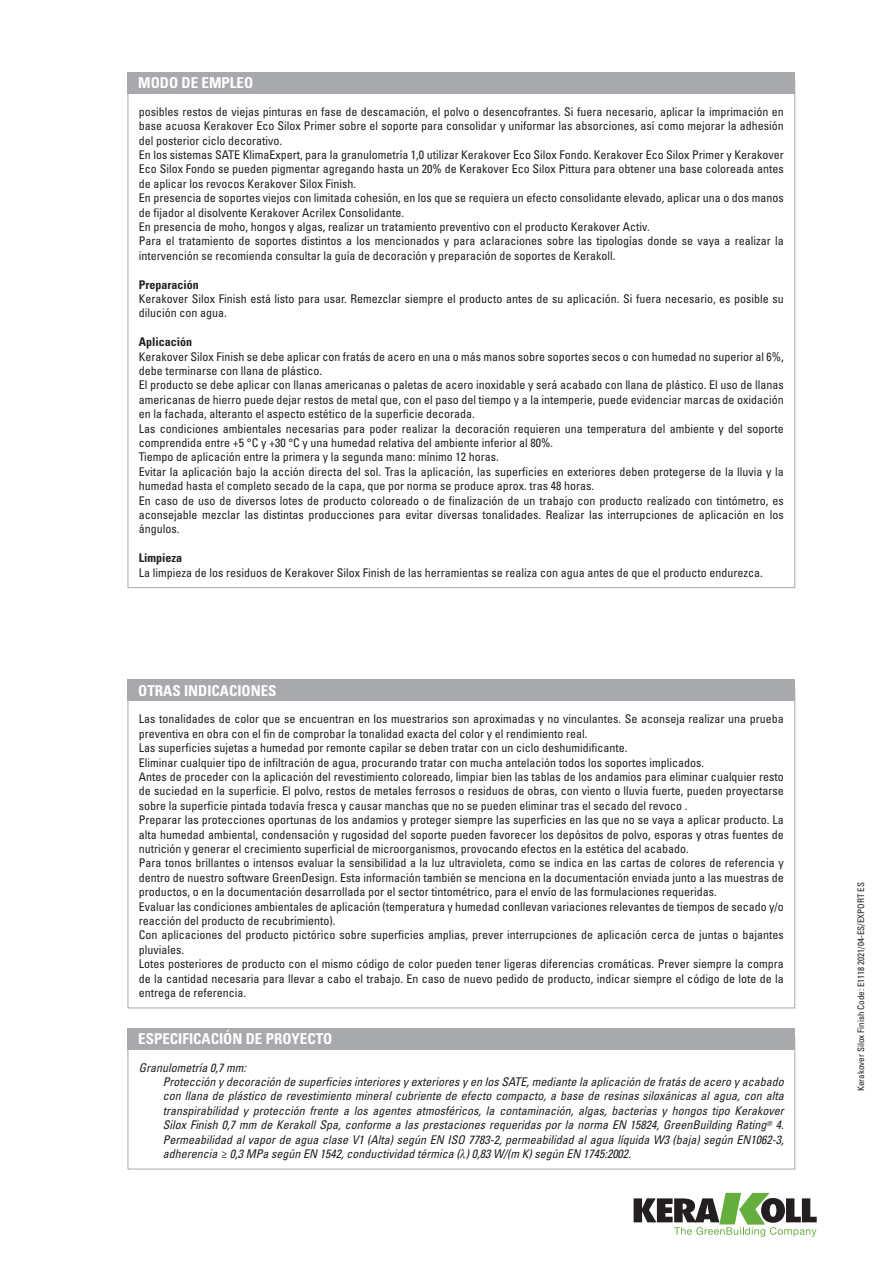
<style>
.page{position:relative;width:893px;height:1263px;background:#fff}
.page>*{position:absolute;margin:0;border:0;box-sizing:border-box;transform-origin:0 0}
.t1{font:700 condensed 15px "Univers LT Std";color:#fff}
.t2{font:condensed 12px/14.4px "Univers LT Std";color:#231f20}
.t3{font:italic condensed 12px/14.4px "Univers LT Std";color:#231f20}
.t4{font:700 condensed 12px "Univers LT Std";color:#231f20}
.t5{font:condensed 9px "Univers LT Std";color:#231f20}
.s1{font-family:"Times";font-stretch:normal}
</style>
<div class="page">
<svg style="left:634px;top:1193px;width:183px;height:44px"></svg>
<div style="left:128px;top:1037px;width:667px;height:132px;border:1px solid #a8a9ad"></div>
<div style="left:128px;top:1028px;width:667px;height:21px;background:#a8a9ad"></div>
<div style="left:128px;top:72px;width:667px;height:22px;background:#a8a9ad"></div>
<div style="left:128px;top:680px;width:667px;height:21px;background:#a8a9ad"></div>
<p class="t1" style="left:138px;top:74px;width:116px">MODO DE EMPLEO</p>
<p class="t2" style="left:139px;top:104px;width:646px">posibles restos de viejas pinturas en fase de descamación, el polvo o desencofrantes. Si fuera necesario, aplicar la imprimación en base acuosa Kerakover Eco Silox Primer sobre el soporte para consolidar y uniformar las absorciones, así como mejorar la adhesión del posterior ciclo decorativo.<br>En los sistemas SATE KlimaExpert, para la granulometría 1,0 utilizar Kerakover Eco Silox Fondo. Kerakover Eco Silox Primer y Kerakover Eco Silox Fondo se pueden pigmentar agregando hasta un 20% de Kerakover Eco Silox Pittura para obtener una base coloreada antes de aplicar los revocos Kerakover Silox Finish.<br>En presencia de soportes viejos con limitada cohesión, en los que se requiera un efecto consolidante elevado, aplicar una o dos manos de fijador al disolvente Kerakover Acrilex Consolidante.<br>En presencia de moho, hongos y algas, realizar un tratamiento preventivo con el producto Kerakover Activ.<br>Para el tratamiento de soportes distintos a los mencionados y para aclaraciones sobre las tipologías donde se vaya a realizar la intervención se recomienda consultar la guía de decoración y preparación de soportes de Kerakoll.</p>
<p class="t4" style="left:139px;top:277px;width:62px">Preparación</p>
<p class="t2" style="left:139px;top:291px;width:646px">Kerakover Silox Finish está listo para usar. Remezclar siempre el producto antes de su aplicación. Si fuera necesario, es posible su dilución con agua.</p>
<p class="t4" style="left:139px;top:335px;width:55px">Aplicación</p>
<p class="t2" style="left:139px;top:349px;width:646px">Kerakover Silox Finish se debe aplicar con fratás de acero en una o más manos sobre soportes secos o con humedad no superior al 6%, debe terminarse con llana de plástico.<br>El producto se debe aplicar con llanas americanas o paletas de acero inoxidable y será acabado con llana de plástico. El uso de llanas americanas de hierro puede dejar restos de metal que, con el paso del tiempo y a la intemperie, puede evidenciar marcas de oxidación en la fachada, alteranto el aspecto estético de la superficie decorada.<br>Las condiciones ambientales necesarias para poder realizar la decoración requieren una temperatura del ambiente y del soporte comprendida entre +5 °C y +30 °C y una humedad relativa del ambiente inferior al 80%.<br>Tiempo de aplicación entre la primera y la segunda mano: mínimo 12 horas.<br>Evitar la aplicación bajo la acción directa del sol. Tras la aplicación, las superficies en exteriores deben protegerse de la lluvia y la humedad hasta el completo secado de la capa, que por norma se produce aprox. tras 48 horas.<br>En caso de uso de diversos lotes de producto coloreado o de finalización de un trabajo con producto realizado con tintómetro, es aconsejable mezclar las distintas producciones para evitar diversas tonalidades. Realizar las interrupciones de aplicación en los ángulos.</p>
<p class="t4" style="left:139px;top:551px;width:45px">Limpieza</p>
<p class="t2" style="left:139px;top:565px;width:625px">La limpieza de los residuos de Kerakover Silox Finish de las herramientas se realiza con agua antes de que el producto endurezca.</p>
<p class="t1" style="left:138px;top:681px;width:140px">OTRAS INDICACIONES</p>
<p class="t2" style="left:139px;top:712px;width:646px">Las tonalidades de color que se encuentran en los muestrarios son aproximadas y no vinculantes. Se aconseja realizar una prueba preventiva en obra con el fin de comprobar la tonalidad exacta del color y el rendimiento real.<br>Las superficies sujetas a humedad por remonte capilar se deben tratar con un ciclo deshumidificante.<br>Eliminar cualquier tipo de infiltración de agua, procurando tratar con mucha antelación todos los soportes implicados.<br>Antes de proceder con la aplicación del revestimiento coloreado, limpiar bien las tablas de los andamios para eliminar cualquier resto de suciedad en la superficie. El polvo, restos de metales ferrosos o residuos de obras, con viento o lluvia fuerte, pueden proyectarse sobre la superficie pintada todavía fresca y causar manchas que no se pueden eliminar tras el secado del revoco .<br>Preparar las protecciones oportunas de los andamios y proteger siempre las superficies en las que no se vaya a aplicar producto. La alta humedad ambiental, condensación y rugosidad del soporte pueden favorecer los depósitos de polvo, esporas y otras fuentes de nutrición y generar el crecimiento superficial de microorganismos, provocando efectos en la estética del acabado.<br>Para tonos brillantes o intensos evaluar la sensibilidad a la luz ultravioleta, como se indica en las cartas de colores de referencia y dentro de nuestro software GreenDesign. Esta información también se menciona en la documentación enviada junto a las muestras de productos, o en la documentación desarrollada por el sector tintométrico, para el envío de las formulaciones requeridas.<br>Evaluar las condiciones ambientales de aplicación (temperatura y humedad conllevan variaciones relevantes de tiempos de secado y/o reacción del producto de recubrimiento).<br>Con aplicaciones del producto pictórico sobre superficies amplias, prever interrupciones de aplicación cerca de juntas o bajantes pluviales.<br>Lotes posteriores de producto con el mismo código de color pueden tener ligeras diferencias cromáticas. Prever siempre la compra de la cantidad necesaria para llevar a cabo el trabajo. En caso de nuevo pedido de producto, indicar siempre el código de lote de la entrega de referencia.</p>
<p class="t1" style="left:138px;top:1030px;width:196px">ESPECIFICACIÓN DE PROYECTO</p>
<p class="t3" style="left:163px;top:1060px;width:622px;text-indent:-24px">Granulometría 0,7 mm:<br>Protección y decoración de superficies interiores y exteriores y en los SATE, mediante la aplicación de fratás de acero y acabado con llana de plástico de revestimiento mineral cubriente de efecto compacto, a base de resinas siloxánicas al agua, con alta transpirabilidad y protección frente a los agentes atmosféricos, la contaminación, algas, bacterias y hongos tipo Kerakover Silox Finish 0,7 mm de Kerakoll Spa, conforme a las prestaciones requeridas por la norma EN 15824, GreenBuilding Rating<sup>®</sup> 4.<br>Permeabilidad al vapor de agua clase V1 (Alta) según EN ISO 7783-2, permeabilidad al agua líquida W3 (baja) según EN1062-3, adherencia ≥ 0,3 MPa según EN 1542, conductividad térmica (<span class="s1">λ</span>) 0,83 W/(m K) según EN 1745:2002.</p>
<p class="t5" style="left:855px;top:1091px;width:210px;rotate:-90deg">Kerakover Silox Finish Code: E1118 2021/04-ES/EXPORT ES</p>
</div>
